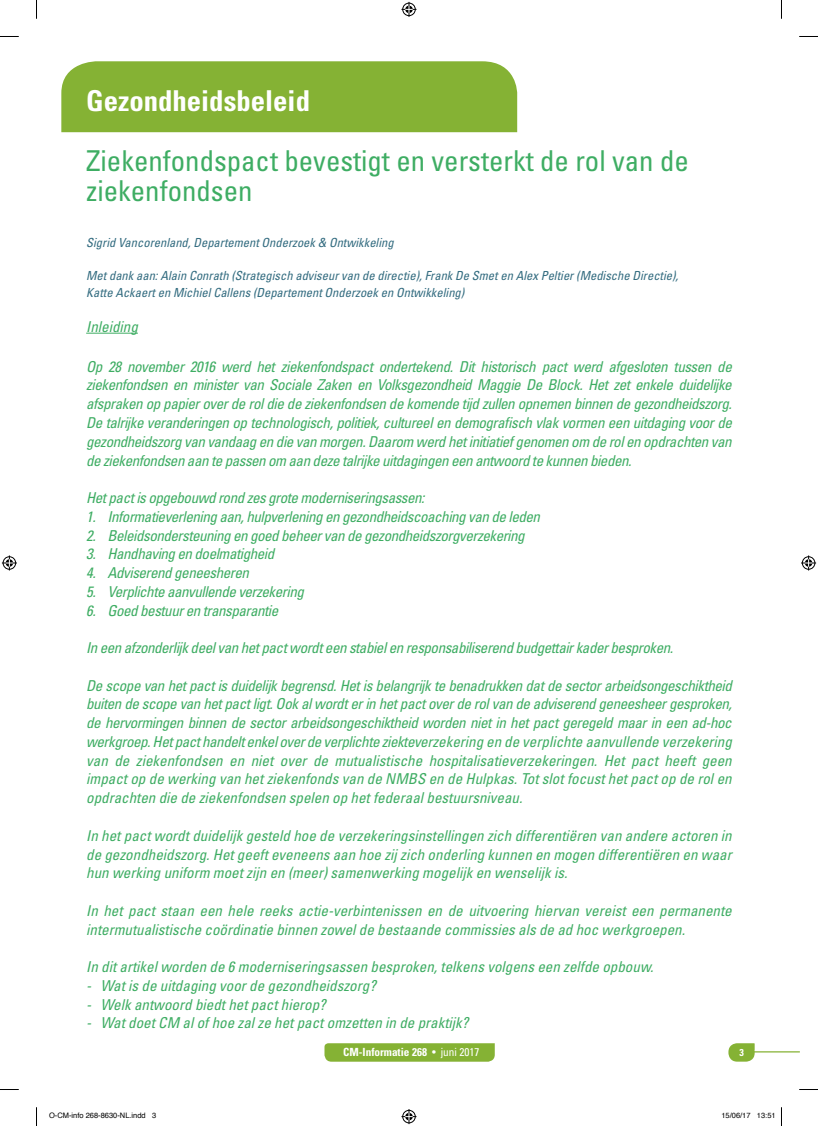
<style>
.page{position:relative;width:818px;height:1126px;background:#fff}
.page>*{position:absolute;margin:0;border:0;box-sizing:border-box;transform-origin:0 0}
.t1{font:condensed 28.75px/30px "Univers LT Std";color:#3ead63}
.t2{font:700 condensed 28.75px "Univers LT Std";color:#fff}
.t3{font:italic condensed 15px/18.8px "Univers LT Std";color:#3ead63;text-align:justify}
.t4{font:italic condensed 15px "Univers LT Std";letter-spacing:-.03em;color:#3ead63}
.t5{font:italic condensed 12.5px/16.2px "Univers LT Std";color:#336c80}
.t6{font:700 condensed 11.25px "Univers LT Std";color:#fff}
.t7{font:700 condensed 10px "Univers LT Std";color:#fff}
.t8{font:7.5px "Helvetica";color:#000}
.s1{font-weight:400}
</style>
<div class="page">
<div style="left:61px;top:61px;width:456px;height:71px;background:#85b234"></div>
<div style="left:86px;top:86px;width:224px;height:25px;background:#85b234"></div>
<hr style="left:86px;top:333px;width:52px;height:1px;background:#3ead63">
<svg style="left:728px;top:1043px;width:30px;height:19px"></svg>
<hr style="left:751px;top:1051px;width:47px;height:1px;background:#85b234">
<div style="left:324px;top:1043px;width:170px;height:18px;background:#85b234"></div>
<svg style="left:0;top:36px;width:19px;height:1px"></svg>
<svg style="left:799px;top:36px;width:18px;height:1px"></svg>
<svg style="left:0;top:1089px;width:19px;height:1px"></svg>
<svg style="left:799px;top:1089px;width:18px;height:1px"></svg>
<svg style="left:36px;top:0;width:1px;height:19px"></svg>
<svg style="left:36px;top:1107px;width:1px;height:18px"></svg>
<svg style="left:401px;top:2px;width:15px;height:15px"></svg>
<svg style="left:401px;top:1109px;width:15px;height:14px"></svg>
<svg style="left:2px;top:555px;width:15px;height:15px"></svg>
<svg style="left:801px;top:555px;width:14px;height:15px"></svg>
<h1 class="t2" style="left:86px;top:83px;width:225px">Gezondheidsbeleid</h1>
<h1 class="t1" style="left:86px;top:145px;width:603px">Ziekenfondspact bevestigt en versterkt de rol van de ziekenfondsen</h1>
<p class="t5" style="left:86px;top:235px;width:309px">Sigrid Vancorenland, Departement Onderzoek &amp; Ontwikkeling</p>
<p class="t5" style="left:86px;top:268px;width:593px">Met dank aan: Alain Conrath (Strategisch adviseur van de directie), Frank De Smet en Alex Peltier (Medische Directie),<br>Katte Ackaert en Michiel Callens (Departement Onderzoek en Ontwikkeling)</p>
<p class="t3" style="left:86px;top:317px;width:53px">Inleiding</p>
<p class="t3" style="left:86px;top:357px;width:646px">Op 28 november 2016 werd het ziekenfondspact ondertekend. Dit historisch pact werd afgesloten tussen de ziekenfondsen en minister van Sociale Zaken en Volksgezondheid Maggie De Block. Het zet enkele duidelijke afspraken op papier over de rol die de ziekenfondsen de komende tijd zullen opnemen binnen de gezondheidszorg.<br>De talrijke veranderingen op technologisch, politiek, cultureel en demografisch vlak vormen een uitdaging voor de gezondheidszorg van vandaag en die van morgen. Daarom werd het initiatief genomen om de rol en opdrachten van de ziekenfondsen aan te passen om aan deze talrijke uitdagingen een antwoord te kunnen bieden.</p>
<p class="t4" style="left:86px;top:488px;width:340px">Het pact is opgebouwd rond zes grote moderniseringsassen:</p>
<p class="t4" style="left:86px;top:507px;width:455px">1. Informatieverlening aan, hulpverlening en gezondheidscoaching van de leden</p>
<p class="t4" style="left:86px;top:525px;width:440px">2. Beleidsondersteuning en goed beheer van de gezondheidszorgverzekering</p>
<p class="t4" style="left:86px;top:544px;width:189px">3. Handhaving en doelmatigheid</p>
<p class="t4" style="left:86px;top:563px;width:164px">4. Adviserend geneesheren</p>
<p class="t4" style="left:86px;top:582px;width:219px">5. Verplichte aanvullende verzekering</p>
<p class="t4" style="left:86px;top:600px;width:193px">6. Goed bestuur en transparantie</p>
<p class="t4" style="left:86px;top:638px;width:588px">In een afzonderlijk deel van het pact wordt een stabiel en responsabiliserend budgettair kader besproken.</p>
<p class="t3" style="left:86px;top:675px;width:646px">De scope van het pact is duidelijk begrensd. Het is belangrijk te benadrukken dat de sector arbeidsongeschiktheid buiten de scope van het pact ligt. Ook al wordt er in het pact over de rol van de adviserend geneesheer gesproken, de hervormingen binnen de sector arbeidsongeschiktheid worden niet in het pact geregeld maar in een ad-hoc werkgroep. Het pact handelt enkel over de verplichte ziekteverzekering en de verplichte aanvullende verzekering van de ziekenfondsen en niet over de mutualistische hospitalisatieverzekeringen. Het pact heeft geen impact op de werking van het ziekenfonds van de NMBS en de Hulpkas. Tot slot focust het pact op de rol en opdrachten die de ziekenfondsen spelen op het federaal bestuursniveau.</p>
<p class="t3" style="left:86px;top:825px;width:646px">In het pact wordt duidelijk gesteld hoe de verzekeringsinstellingen zich differentiëren van andere actoren in de gezondheidszorg. Het geeft eveneens aan hoe zij zich onderling kunnen en mogen differentiëren en waar hun werking uniform moet zijn en (meer) samenwerking mogelijk en wenselijk is.</p>
<p class="t3" style="left:86px;top:900px;width:646px">In het pact staan een hele reeks actie-verbintenissen en de uitvoering hiervan vereist een permanente intermutualistische coördinatie binnen zowel de bestaande commissies als de ad hoc werkgroepen.</p>
<p class="t3" style="left:86px;top:957px;width:568px">In dit artikel worden de 6 moderniseringsassen besproken, telkens volgens een zelfde opbouw.</p>
<p class="t3" style="left:86px;top:975px;width:291px">- Wat is de uitdaging voor de gezondheidszorg?</p>
<p class="t3" style="left:86px;top:994px;width:241px">- Welk antwoord biedt het pact hierop?</p>
<p class="t3" style="left:86px;top:1013px;width:384px">- Wat doet CM al of hoe zal ze het pact omzetten in de praktijk?</p>
<p class="t6" style="left:343px;top:1045px;width:138px">CM-Informatie 268 <span class="s1">• juni 2017</span></p>
<p class="t7" style="left:739px;top:1046px;width:6px">3</p>
<p class="t8" style="left:49px;top:1109px;width:109px">O-CM-info 268-8630-NL.indd 3</p>
<p class="t8" style="left:721px;top:1109px;width:56px">15/06/17 13:51</p>
</div>
